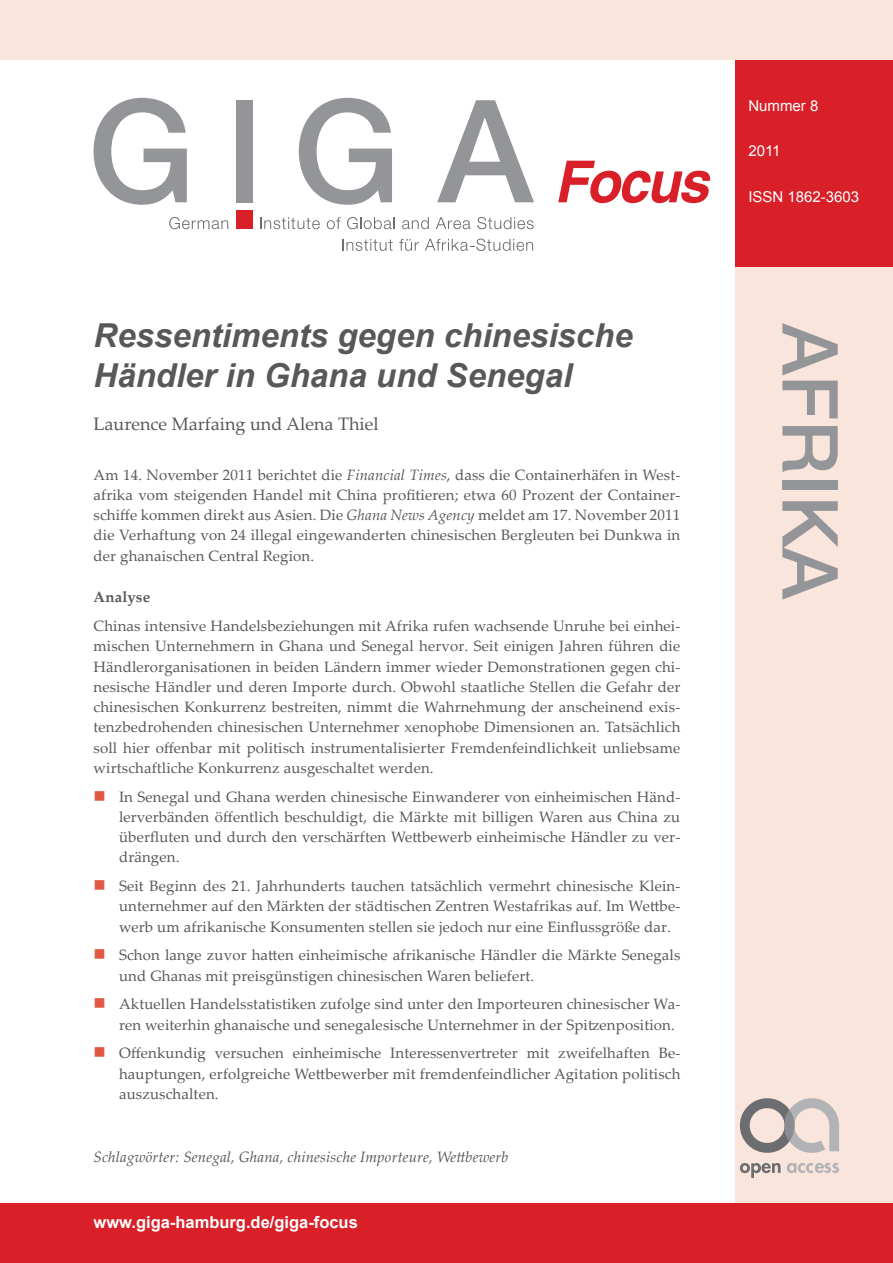
<style>
.page{position:relative;width:893px;height:1263px;background:#fff}
.page>*{position:absolute;margin:0;border:0;box-sizing:border-box;transform-origin:0 0}
.foc__1__seite_titel{font:italic 700 33px/39.6px "Arial";color:#57585a}
.foc__1__seite_autor{font:18px "Palatino Linotype";color:#57585a}
.foc__text_fusszeile{font:700 16.5px "Arial";color:#fff}
.foc__1__seite_fliess{font:15px/20.2px "Palatino Linotype";letter-spacing:.01em;color:#57585a;text-align:justify}
.foc__1__seite_aufzae{font:15px/20.2px "Palatino Linotype";letter-spacing:.01em;color:#57585a;text-align:justify}
.foc__1__seite_schlag{font:italic 15px "Palatino Linotype";letter-spacing:.01em;color:#57585a}
.foc__1__seite_ausgab{font:15px "Arial";color:#fff}
.foc__1__seite_analys{font:700 15px "Palatino Linotype";letter-spacing:.01em;color:#57585a}
.s1{font-style:italic}
</style>
<div class="page">
<div style="left:736px;top:252px;width:157px;height:995px;background:#fae5dc"></div>
<svg style="left:740px;top:1098px;width:99px;height:55px"></svg>
<svg style="left:740px;top:1163px;width:41px;height:15px"></svg>
<svg style="left:787px;top:1163px;width:52px;height:10px"></svg>
<div style="left:736px;top:60px;width:157px;height:207px;background:#d91f28"></div>
<div style="left:0;top:1203px;width:893px;height:60px;background:#d91f28"></div>
<div style="left:0;top:0;width:893px;height:60px;background:#fae5dc"></div>
<svg style="left:782px;top:323px;width:56px;height:52px"></svg>
<svg style="left:782px;top:381px;width:56px;height:37px"></svg>
<svg style="left:782px;top:426px;width:56px;height:46px"></svg>
<div style="left:782px;top:480px;width:56px;height:10px;background:#939598"></div>
<svg style="left:782px;top:501px;width:56px;height:99px"></svg>
<svg style="left:342px;top:239px;width:51px;height:12px"></svg>
<svg style="left:399px;top:239px;width:20px;height:12px"></svg>
<svg style="left:425px;top:239px;width:108px;height:12px"></svg>
<svg style="left:169px;top:217px;width:59px;height:12px"></svg>
<svg style="left:260px;top:217px;width:60px;height:12px"></svg>
<svg style="left:327px;top:217px;width:14px;height:12px"></svg>
<svg style="left:347px;top:217px;width:47px;height:12px"></svg>
<svg style="left:402px;top:217px;width:27px;height:12px"></svg>
<svg style="left:436px;top:217px;width:34px;height:12px"></svg>
<svg style="left:477px;top:217px;width:57px;height:12px"></svg>
<div style="left:236px;top:100px;width:17px;height:102px;background:#939598"></div>
<svg style="left:94px;top:98px;width:93px;height:107px"></svg>
<svg style="left:299px;top:98px;width:93px;height:107px"></svg>
<svg style="left:437px;top:100px;width:97px;height:102px"></svg>
<div style="left:236px;top:211px;width:17px;height:18px;background:#d91f28"></div>
<svg style="left:558px;top:161px;width:153px;height:42px"></svg>
<p class="foc__1__seite_titel" style="left:94px;top:317px;width:541px">Ressentiments gegen chinesische<br>Händler in Ghana und Senegal</p>
<p class="foc__1__seite_autor" style="left:94px;top:411px;width:287px">Laurence Marfaing und Alena Thiel</p>
<p class="foc__1__seite_fliess" style="left:94px;top:464px;width:588px">Am 14. November 2011 berichtet die <span class="s1">Financial Times</span>, dass die Containerhäfen in West&shy;afrika vom steigenden Handel mit China profitieren; etwa 60 Prozent der Container&shy;schiffe kommen direkt aus Asien. Die <span class="s1">Ghana News Agency</span> meldet am 17. November 2011 die Verhaftung von 24 illegal eingewanderten chinesischen Bergleuten bei Dunkwa in der ghanaischen Central Region.</p>
<p class="foc__1__seite_analys" style="left:94px;top:586px;width:58px">Analyse</p>
<p class="foc__1__seite_fliess" style="left:94px;top:615px;width:588px">Chinas intensive Handelsbeziehungen mit Afrika rufen wachsende Unruhe bei einhei&shy;mischen Unternehmern in Ghana und Senegal hervor. Seit einigen Jahren führen die Händlerorganisationen in beiden Ländern immer wieder Demonstrationen gegen chi&shy;nesische Händler und deren Importe durch. Obwohl staatliche Stellen die Gefahr der chinesischen Konkurrenz bestreiten, nimmt die Wahrnehmung der anscheinend exis&shy;tenzbedrohenden chinesischen Unternehmer xenophobe Dimensionen an. Tatsächlich soll hier offenbar mit politisch instrumentalisierter Fremdenfeindlichkeit unliebsame wirtschaftliche Konkurrenz ausgeschaltet werden.</p>
<p class="foc__1__seite_aufzae" style="left:119px;top:786px;width:563px">In Senegal und Ghana werden chinesische Einwanderer von einheimischen Händ&shy;lerverbänden öffentlich beschuldigt, die Märkte mit billigen Waren aus China zu überfluten und durch den verschärften Wettbewerb einheimische Händler zu ver&shy;drängen.</p>
<p class="foc__1__seite_aufzae" style="left:119px;top:875px;width:563px">Seit Beginn des 21. Jahrhunderts tauchen tatsächlich vermehrt chinesische Klein&shy;unternehmer auf den Märkten der städtischen Zentren Westafrikas auf. Im Wettbe&shy;werb um afrikanische Konsumenten stellen sie jedoch nur eine Einflussgröße dar.</p>
<p class="foc__1__seite_aufzae" style="left:119px;top:944px;width:563px">Schon lange zuvor hatten einheimische afrikanische Händler die Märkte Senegals und Ghanas mit preisgünstigen chinesischen Waren beliefert.</p>
<p class="foc__1__seite_aufzae" style="left:119px;top:993px;width:563px">Aktuellen Handelsstatistiken zufolge sind unter den Importeuren chinesischer Wa&shy;ren weiterhin ghanaische und senegalesische Unternehmer in der Spitzenposition.</p>
<p class="foc__1__seite_aufzae" style="left:119px;top:1042px;width:563px">Offenkundig versuchen einheimische Interessenvertreter mit zweifelhaften Be&shy;hauptungen, erfolgreiche Wettbewerber mit fremdenfeindlicher Agitation politisch auszuschalten.</p>
<p class="foc__1__seite_schlag" style="left:94px;top:1146px;width:416px">Schlagwörter: Senegal, Ghana, chinesische Importeure, Wettbewerb</p>
<p class="foc__text_fusszeile" style="left:94px;top:1211px;width:266px">www.giga-hamburg.de/giga-focus</p>
<p class="foc__1__seite_ausgab" style="left:748px;top:96px;width:72px">Nummer 8</p>
<p class="foc__1__seite_ausgab" style="left:748px;top:141px;width:34px">2011</p>
<p class="foc__1__seite_ausgab" style="left:748px;top:187px;width:112px">ISSN 1862-3603</p>
</div>
